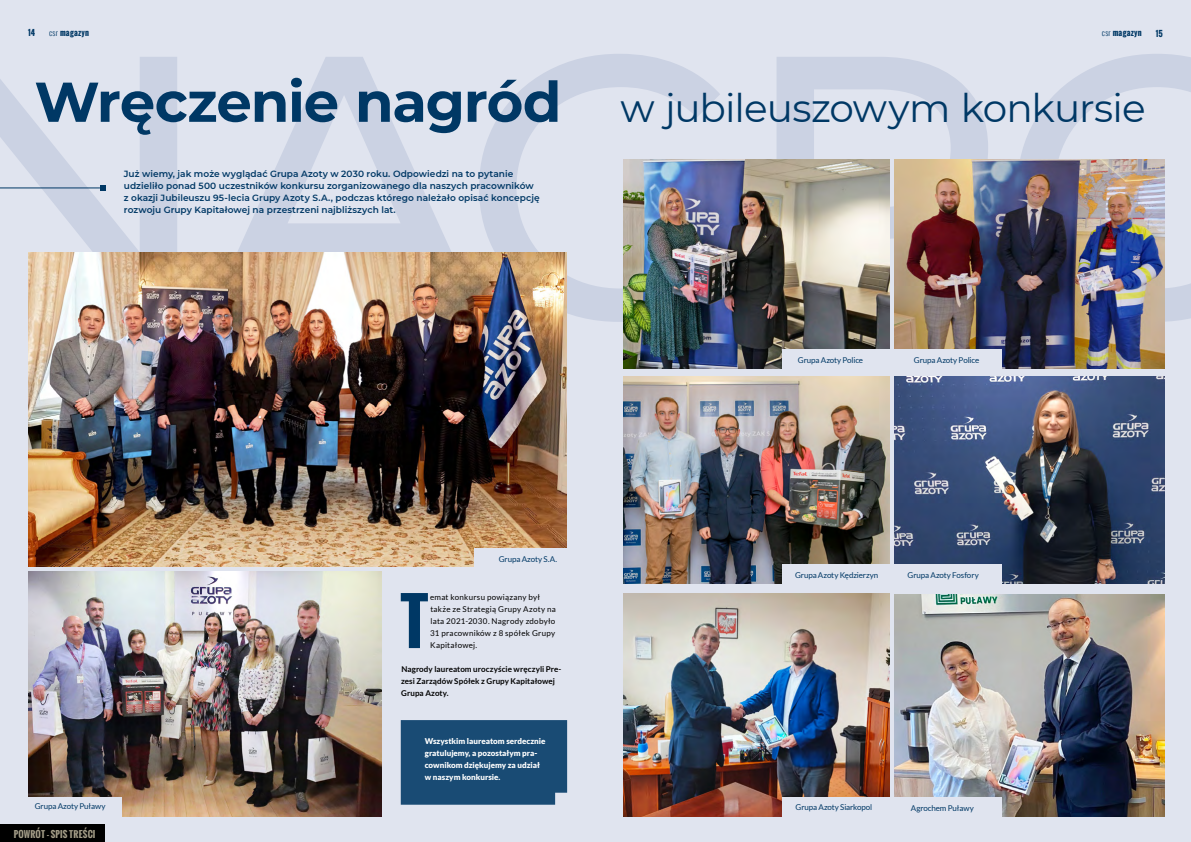
<style>
.page{position:relative;width:1191px;height:842px;background:#e0e4ef}
.page>*{position:absolute;margin:0;border:0;box-sizing:border-box;transform-origin:0 0}
.t1{font:700 62.6px "Oswald";color:#003865}
.tytuł_bold{font:700 56px "Montserrat";letter-spacing:-.02em;color:#003865}
.tytuł_bold-2{font:39px "Montserrat";letter-spacing:-.025em;color:#003865}
.lead{font:600 9px/12px "Montserrat";letter-spacing:.005em;color:#003865}
.t2{font:700 9px "Oswald";letter-spacing:.02em;color:#a59e89}
.podpis_zdjecia{font:8px "Lato";letter-spacing:-.01em;color:#003865}
.t3{font:8px/12px "Lato";letter-spacing:.03em;color:#000}
.WYPUNKTOWANIE{font:900 8px/12px "Lato";color:#fff}
.t4{font:700 8px/12px "Lato";letter-spacing:.01em;color:#000}
.t5{font:700 8px "Oswald";letter-spacing:.03em;color:#003865}
.s1{font-weight:300}
</style>
<div class="page">
<svg style="left:0;top:54px;width:1191px;height:268px"></svg>
<div style="left:0;top:825px;width:105px;height:17px;background:#000"></div>
<hr style="left:0;top:188px;width:100px;height:1px;background:#003865">
<svg style="left:100px;top:185px;width:6px;height:6px"></svg>
<img style="left:28px;top:253px;width:538px;height:313px">
<img style="left:28px;top:572px;width:353px;height:244px">
<img style="left:624px;top:594px;width:265px;height:222px">
<div style="left:401px;top:720px;width:166px;height:85px;background:#194b74"></div>
<div style="left:474px;top:549px;width:93px;height:19px;background:#e0e4ef"></div>
<div style="left:28px;top:797px;width:93px;height:23px;background:#e0e4ef"></div>
<img style="left:623px;top:376px;width:266px;height:207px">
<div style="left:782px;top:564px;width:109px;height:21px;background:#e0e4ef"></div>
<img style="left:894px;top:376px;width:270px;height:207px">
<div style="left:892px;top:564px;width:109px;height:22px;background:#e0e4ef"></div>
<img style="left:623px;top:159px;width:266px;height:210px">
<div style="left:782px;top:350px;width:111px;height:19px;background:#e0e4ef"></div>
<img style="left:894px;top:594px;width:270px;height:222px">
<div style="left:891px;top:797px;width:110px;height:21px;background:#e0e4ef"></div>
<div style="left:783px;top:797px;width:108px;height:25px;background:#e0e4ef"></div>
<img style="left:894px;top:159px;width:270px;height:210px">
<div style="left:894px;top:350px;width:107px;height:19px;background:#e0e4ef"></div>
<p class="t5" style="left:28px;top:26px;width:9px">14</p>
<p class="t5" style="left:1101px;top:27px;width:41px"><span class="s1">csr</span> magazyn</p>
<p class="t5" style="left:1155px;top:27px;width:9px">15</p>
<p class="t5" style="left:49px;top:27px;width:41px"><span class="s1">csr</span> magazyn</p>
<p class="tytuł_bold" style="left:34px;top:62px;width:528px">Wręczenie nagród</p>
<p class="lead" style="left:124px;top:167px;width:417px">Już wiemy, jak może wyglądać Grupa Azoty w 2030 roku. Odpowiedzi na to pytanie udzieliło ponad 500 uczestników konkursu zorganizowanego dla naszych pracowników z okazji Jubileuszu 95-lecia Grupy Azoty S.A., podczas którego należało opisać koncepcję rozwoju Grupy Kapitałowej na przestrzeni najbliższych lat.</p>
<p class="tytuł_bold-2" style="left:620px;top:81px;width:526px">w jubileuszowym konkursie</p>
<p class="podpis_zdjecia" style="left:798px;top:356px;width:67px">Grupa Azoty Police</p>
<p class="podpis_zdjecia" style="left:914px;top:356px;width:67px">Grupa Azoty Police</p>
<p class="podpis_zdjecia" style="left:35px;top:802px;width:72px">Grupa Azoty Puławy</p>
<p class="t2" style="left:14px;top:827px;width:83px">POWRÓT - SPIS TREŚCI</p>
<p class="podpis_zdjecia" style="left:499px;top:554px;width:60px">Grupa Azoty S.A.</p>
<p class="t1" style="left:400px;top:574px;width:29px">T</p>
<p class="t3" style="left:430px;top:591px;width:127px">emat konkursu powiązany był także ze Strategią Grupy Azoty na lata 2021-2030. Nagrody zdobyło<br>31 pracowników z 8 spółek Grupy<br>Kapitałowej.</p>
<p class="t4" style="left:401px;top:663px;width:162px">Nagrody laureatom uroczyście wręczyli Pre&shy;zesi Zarządów Spółek z Grupy Kapitałowej<br>Grupa Azoty.</p>
<p class="WYPUNKTOWANIE" style="left:425px;top:735px;width:122px">Wszystkim laureatom serdecznie gratulujemy, a pozostałym pra&shy;cownikom dziękujemy za udział w naszym konkursie.</p>
<p class="podpis_zdjecia" style="left:795px;top:571px;width:85px">Grupa Azoty Kędzierzyn</p>
<p class="podpis_zdjecia" style="left:907px;top:571px;width:73px">Grupa Azoty Fosfory</p>
<p class="podpis_zdjecia" style="left:795px;top:803px;width:78px">Grupa Azoty Siarkopol</p>
<p class="podpis_zdjecia" style="left:910px;top:803px;width:64px">Agrochem Puławy</p>
</div>
